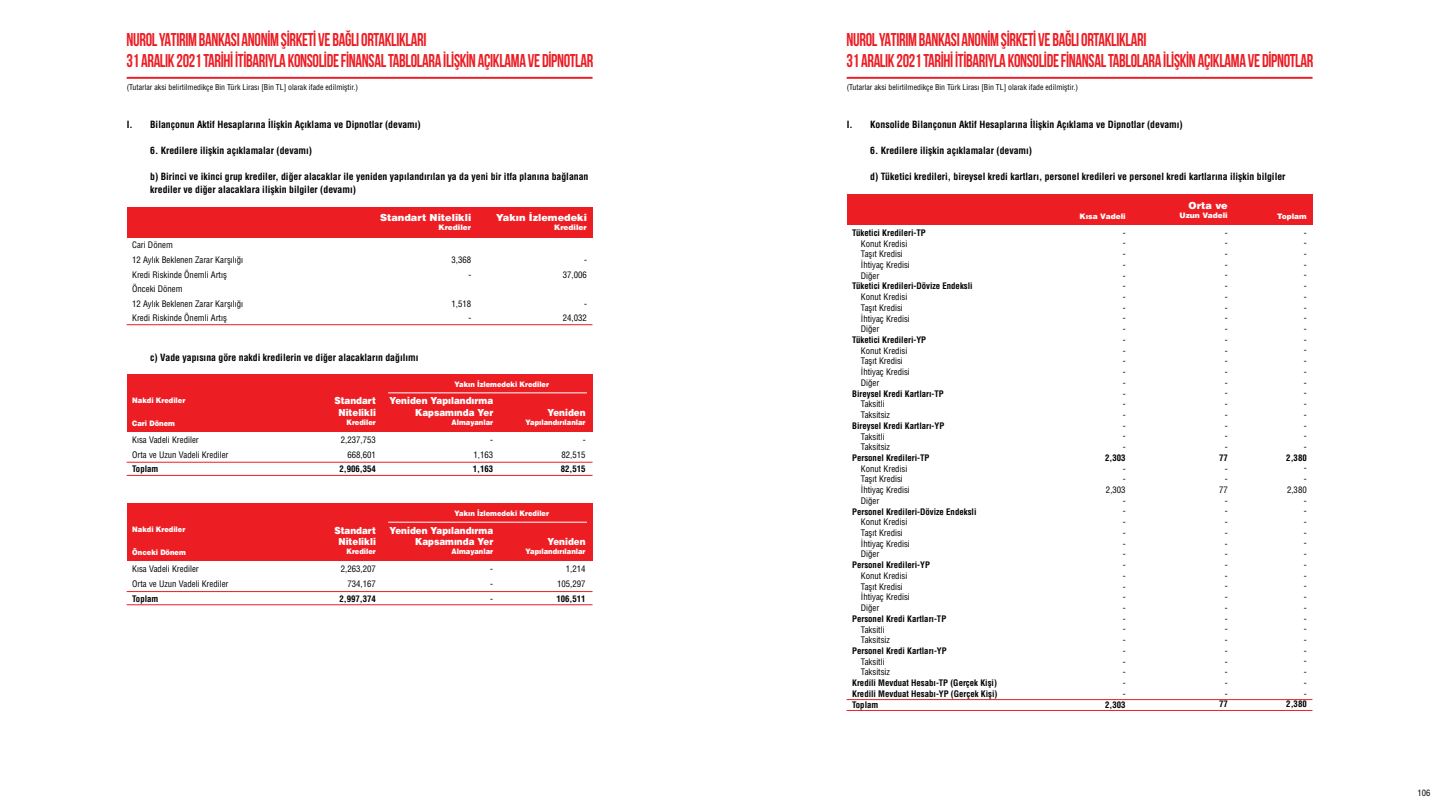
<style>
.page{position:relative;width:1440px;height:810px;background:#fff}
.page>*{position:absolute;margin:0;border:0;box-sizing:border-box;transform-origin:0 0}
.t1{font:700 18.52px/20.9px "Bebas Neue";letter-spacing:-.02em;color:#ed1d24;scale:.88 1}
.t2{font:700 condensed 9.75px/13.1px "Helvetica LT Std";color:#000}
.t3{font:900 9.75px/11.7px "Helvetica LT Std";color:#fff;text-align:center;scale:.9 1}
.t4{font:900 9.75px "Helvetica LT Std";color:#fff}
.t5{font:condensed 8.77px/10.7px "Helvetica LT Std";color:#000}
.t6{font:700 condensed 8.77px/10.7px "Helvetica LT Std";color:#000;text-align:justify}
.t7{font:condensed 8.62px "Helvetica LT Std";color:#000}
.t8{font:condensed 7.8px "Helvetica LT Std";color:#000}
.t9{font:900 7.5px "Helvetica LT Std";color:#fff;scale:.9 1}
.t10{font:900 7.5px "Helvetica LT Std";color:#fff}
</style>
<div class="page">
<hr style="left:127px;top:475px;width:466px;height:1px;background:#ed1d24">
<hr style="left:127px;top:462px;width:466px;height:1px;background:#ed1d24">
<div style="left:127px;top:374px;width:466px;height:58px;background:#ed1d24"></div>
<hr style="left:388px;top:392px;width:199px;height:1px;background:#fff">
<hr style="left:127px;top:604px;width:466px;height:1px;background:#ed1d24">
<hr style="left:127px;top:591px;width:466px;height:1px;background:#ed1d24">
<div style="left:127px;top:504px;width:466px;height:57px;background:#ed1d24"></div>
<hr style="left:388px;top:522px;width:199px;height:1px;background:#fff">
<hr style="left:127px;top:324px;width:465px;height:1px;background:#ed1d24">
<div style="left:127px;top:207px;width:465px;height:30px;background:#ed1d24"></div>
<hr style="left:127px;top:77px;width:466px;height:2px;background:#ed1d24">
<hr style="left:847px;top:710px;width:465px;height:1px;background:#ed1d24">
<hr style="left:847px;top:699px;width:465px;height:1px;background:#ed1d24">
<div style="left:847px;top:194px;width:465px;height:31px;background:#ed1d24"></div>
<hr style="left:847px;top:77px;width:466px;height:2px;background:#ed1d24">
<h1 class="t1" style="left:127px;top:29px;width:532px">NUROL YATIRIM BANKASI ANONİM ŞİRKETİ VE BAĞLI ORTAKLIKLARI<br>31 ARALIK 2021 TARİHİ İTİBARIYLA KONSOLİDE FİNANSAL TABLOLARA İLİŞKİN AÇIKLAMA VE DİPNOTLAR</h1>
<p class="t8" style="left:127px;top:82px;width:233px">(Tutarlar aksi belirtilmedikçe Bin Türk Lirası [Bin TL] olarak ifade edilmiştir.)</p>
<p class="t2" style="left:127px;top:117px;width:7px">I.</p>
<p class="t2" style="left:150px;top:117px;width:272px">Bilançonun Aktif Hesaplarına İlişkin Açıklama ve Dipnotlar (devamı)</p>
<p class="t2" style="left:150px;top:144px;width:163px">6. Kredilere ilişkin açıklamalar (devamı)</p>
<p class="t2" style="left:150px;top:170px;width:440px">b) Birinci ve ikinci grup krediler, diğer alacaklar ile yeniden yapılandırılan ya da yeni bir itfa planına bağlanan krediler ve diğer alacaklara ilişkin bilgiler (devamı)</p>
<p class="t4" style="left:380px;top:212px;width:93px">Standart Nitelikli</p>
<p class="t10" style="left:438px;top:223px;width:34px">Krediler</p>
<p class="t4" style="left:496px;top:212px;width:92px">Yakın İzlemedeki</p>
<p class="t10" style="left:554px;top:223px;width:34px">Krediler</p>
<p class="t5" style="left:132px;top:238px;width:112px;line-height:14.6px">Cari Dönem<br>12 Aylık Beklenen Zarar Karşılığı<br>Kredi Riskinde Önemli Artış<br>Önceki Dönem<br>12 Aylık Beklenen Zarar Karşılığı<br>Kredi Riskinde Önemli Artış</p>
<p class="t2" style="left:150px;top:350px;width:270px">c) Vade yapısına göre nakdi kredilerin ve diğer alacakların dağılımı</p>
<p class="t5" style="left:452px;top:252px;width:21px;line-height:14.6px;text-align:right">3,368 -</p>
<p class="t5" style="left:452px;top:296px;width:21px;line-height:14.6px;text-align:right">1,518 -</p>
<p class="t5" style="left:563px;top:252px;width:26px;line-height:14.6px;text-align:right">-<br>37,006</p>
<p class="t5" style="left:563px;top:296px;width:26px;line-height:14.6px;text-align:right">-<br>24,032</p>
<p class="t9" style="left:132px;top:395px;width:61px">Nakdi Krediler</p>
<p class="t9" style="left:132px;top:419px;width:49px">Cari Dönem</p>
<p class="t5" style="left:132px;top:432px;width:98px;line-height:14.6px">Kısa Vadeli Krediler<br>Orta ve Uzun Vadeli Krediler</p>
<p class="t6" style="left:132px;top:464px;width:28px">Toplam</p>
<p class="t9" style="left:132px;top:525px;width:61px">Nakdi Krediler</p>
<p class="t9" style="left:132px;top:548px;width:61px">Önceki Dönem</p>
<p class="t5" style="left:132px;top:562px;width:98px;line-height:14.6px">Kısa Vadeli Krediler<br>Orta ve Uzun Vadeli Krediler</p>
<p class="t6" style="left:132px;top:593px;width:28px">Toplam</p>
<p class="t3" style="left:334px;top:395px;width:48px">Standart<br>Nitelikli</p>
<p class="t9" style="left:346px;top:418px;width:34px">Krediler</p>
<p class="t5" style="left:341px;top:432px;width:37px;line-height:14.6px;text-align:right">2,237,753<br>668,601</p>
<p class="t6" style="left:339px;top:464px;width:38px">2,906,354</p>
<p class="t9" style="left:455px;top:379px;width:107px">Yakın İzlemedeki Krediler</p>
<p class="t3" style="left:389px;top:395px;width:117px;text-align:right">Yeniden Yapılandırma<br>Kapsamında Yer</p>
<p class="t9" style="left:452px;top:417px;width:48px">Almayanlar</p>
<p class="t3" style="left:547px;top:406px;width:44px">Yeniden</p>
<p class="t9" style="left:526px;top:417px;width:68px">Yapılandırılanlar</p>
<p class="t5" style="left:473px;top:432px;width:21px;line-height:14.6px;text-align:right">-<br>1,163</p>
<p class="t6" style="left:473px;top:464px;width:22px">1,163</p>
<p class="t5" style="left:561px;top:432px;width:26px;line-height:14.6px;text-align:right">-<br>82,515</p>
<p class="t6" style="left:561px;top:464px;width:26px">82,515</p>
<p class="t3" style="left:334px;top:524px;width:48px">Standart<br>Nitelikli</p>
<p class="t9" style="left:346px;top:547px;width:34px">Krediler</p>
<p class="t5" style="left:341px;top:562px;width:37px;line-height:14.6px;text-align:right">2,263,207<br>734,167</p>
<p class="t6" style="left:339px;top:593px;width:38px">2,997,374</p>
<p class="t9" style="left:455px;top:508px;width:107px">Yakın İzlemedeki Krediler</p>
<p class="t3" style="left:389px;top:524px;width:117px;text-align:right">Yeniden Yapılandırma<br>Kapsamında Yer</p>
<p class="t9" style="left:452px;top:547px;width:48px">Almayanlar</p>
<p class="t3" style="left:547px;top:536px;width:44px">Yeniden</p>
<p class="t9" style="left:526px;top:547px;width:68px">Yapılandırılanlar</p>
<p class="t5" style="left:490px;top:562px;width:4px;line-height:14.6px;text-align:justify">- - -</p>
<p class="t5" style="left:557px;top:562px;width:30px;line-height:14.6px;text-align:right">1,214<br>105,297</p>
<p class="t6" style="left:556px;top:593px;width:31px">106,511</p>
<h1 class="t1" style="left:847px;top:29px;width:532px">NUROL YATIRIM BANKASI ANONİM ŞİRKETİ VE BAĞLI ORTAKLIKLARI<br>31 ARALIK 2021 TARİHİ İTİBARIYLA KONSOLİDE FİNANSAL TABLOLARA İLİŞKİN AÇIKLAMA VE DİPNOTLAR</h1>
<p class="t8" style="left:847px;top:82px;width:233px">(Tutarlar aksi belirtilmedikçe Bin Türk Lirası [Bin TL] olarak ifade edilmiştir.)</p>
<p class="t2" style="left:847px;top:117px;width:7px">I.</p>
<p class="t2" style="left:870px;top:117px;width:314px">Konsolide Bilançonun Aktif Hesaplarına İlişkin Açıklama ve Dipnotlar (devamı)</p>
<p class="t2" style="left:870px;top:144px;width:163px">6. Kredilere ilişkin açıklamalar (devamı)</p>
<p class="t2" style="left:870px;top:170px;width:417px">d) Tüketici kredileri, bireysel kredi kartları, personel kredileri ve personel kredi kartlarına ilişkin bilgiler</p>
<p class="t4" style="left:1189px;top:199px;width:41px">Orta ve</p>
<p class="t10" style="left:1079px;top:211px;width:48px">Kısa Vadeli</p>
<p class="t10" style="left:1179px;top:210px;width:50px">Uzun Vadeli</p>
<p class="t10" style="left:1277px;top:211px;width:31px">Toplam</p>
<p class="t6" style="left:852px;top:227px;width:75px">Tüketici Kredileri-TP</p>
<p class="t5" style="left:861px;top:238px;width:50px">Konut Kredisi<br>Taşıt Kredisi<br>İhtiyaç Kredisi<br>Diğer</p>
<p class="t6" style="left:852px;top:281px;width:122px">Tüketici Kredileri-Dövize Endeksli</p>
<p class="t5" style="left:861px;top:292px;width:50px">Konut Kredisi<br>Taşıt Kredisi<br>İhtiyaç Kredisi<br>Diğer</p>
<p class="t6" style="left:852px;top:334px;width:76px">Tüketici Kredileri-YP</p>
<p class="t5" style="left:861px;top:345px;width:50px">Konut Kredisi<br>Taşıt Kredisi<br>İhtiyaç Kredisi<br>Diğer</p>
<p class="t6" style="left:852px;top:388px;width:93px">Bireysel Kredi Kartları-TP</p>
<p class="t5" style="left:861px;top:399px;width:31px">Taksitli<br>Taksitsiz</p>
<p class="t6" style="left:852px;top:420px;width:94px">Bireysel Kredi Kartları-YP</p>
<p class="t5" style="left:861px;top:431px;width:31px">Taksitli<br>Taksitsiz</p>
<p class="t6" style="left:852px;top:452px;width:79px">Personel Kredileri-TP</p>
<p class="t5" style="left:861px;top:463px;width:50px">Konut Kredisi<br>Taşıt Kredisi<br>İhtiyaç Kredisi<br>Diğer</p>
<p class="t6" style="left:852px;top:506px;width:126px">Personel Kredileri-Dövize Endeksli</p>
<p class="t5" style="left:861px;top:517px;width:50px">Konut Kredisi<br>Taşıt Kredisi<br>İhtiyaç Kredisi<br>Diğer</p>
<p class="t6" style="left:852px;top:560px;width:79px">Personel Kredileri-YP</p>
<p class="t5" style="left:861px;top:570px;width:50px">Konut Kredisi<br>Taşıt Kredisi<br>İhtiyaç Kredisi<br>Diğer</p>
<p class="t6" style="left:852px;top:613px;width:96px">Personel Kredi Kartları-TP</p>
<p class="t5" style="left:861px;top:624px;width:31px">Taksitli<br>Taksitsiz</p>
<p class="t6" style="left:852px;top:645px;width:96px">Personel Kredi Kartları-YP</p>
<p class="t5" style="left:861px;top:656px;width:31px">Taksitli<br>Taksitsiz</p>
<p class="t6" style="left:852px;top:678px;width:147px">Kredili Mevduat Hesabı-TP (Gerçek Kişi)<br>Kredili Mevduat Hesabı-YP (Gerçek Kişi)<br>Toplam</p>
<p class="t5" style="left:1123px;top:227px;width:4px;text-align:justify">- - - - - - - - - - - - - - - - - - - - -</p>
<p class="t6" style="left:1105px;top:452px;width:22px">2,303</p>
<p class="t5" style="left:1106px;top:463px;width:21px;text-align:right">-<br>-<br>2,303 -<br>-<br>-<br>-<br>-<br>-<br>-<br>-<br>-<br>-<br>-<br>-<br>-<br>-<br>-<br>-<br>-<br>-<br>-</p>
<p class="t6" style="left:1105px;top:699px;width:22px">2,303</p>
<p class="t5" style="left:1225px;top:227px;width:4px;text-align:justify">- - - - - - - - - - - - - - - - - - - - -</p>
<p class="t6" style="left:1219px;top:452px;width:10px">77</p>
<p class="t5" style="left:1219px;top:463px;width:10px;text-align:right">-<br>-<br>77 -<br>-<br>-<br>-<br>-<br>-<br>-<br>-<br>-<br>-<br>-<br>-<br>-<br>-<br>-<br>-<br>-<br>-<br>-</p>
<p class="t6" style="left:1219px;top:699px;width:10px">77</p>
<p class="t5" style="left:1304px;top:227px;width:4px;text-align:justify">- - - - - - - - - - - - - - - - - - - - -</p>
<p class="t6" style="left:1286px;top:452px;width:22px">2,380</p>
<p class="t5" style="left:1287px;top:463px;width:21px;text-align:right">-<br>-<br>2,380 -<br>-<br>-<br>-<br>-<br>-<br>-<br>-<br>-<br>-<br>-<br>-<br>-<br>-<br>-<br>-<br>-<br>-<br>-</p>
<p class="t6" style="left:1286px;top:699px;width:22px">2,380</p>
<p class="t7" style="left:1417px;top:788px;width:14px">106</p>
</div>
